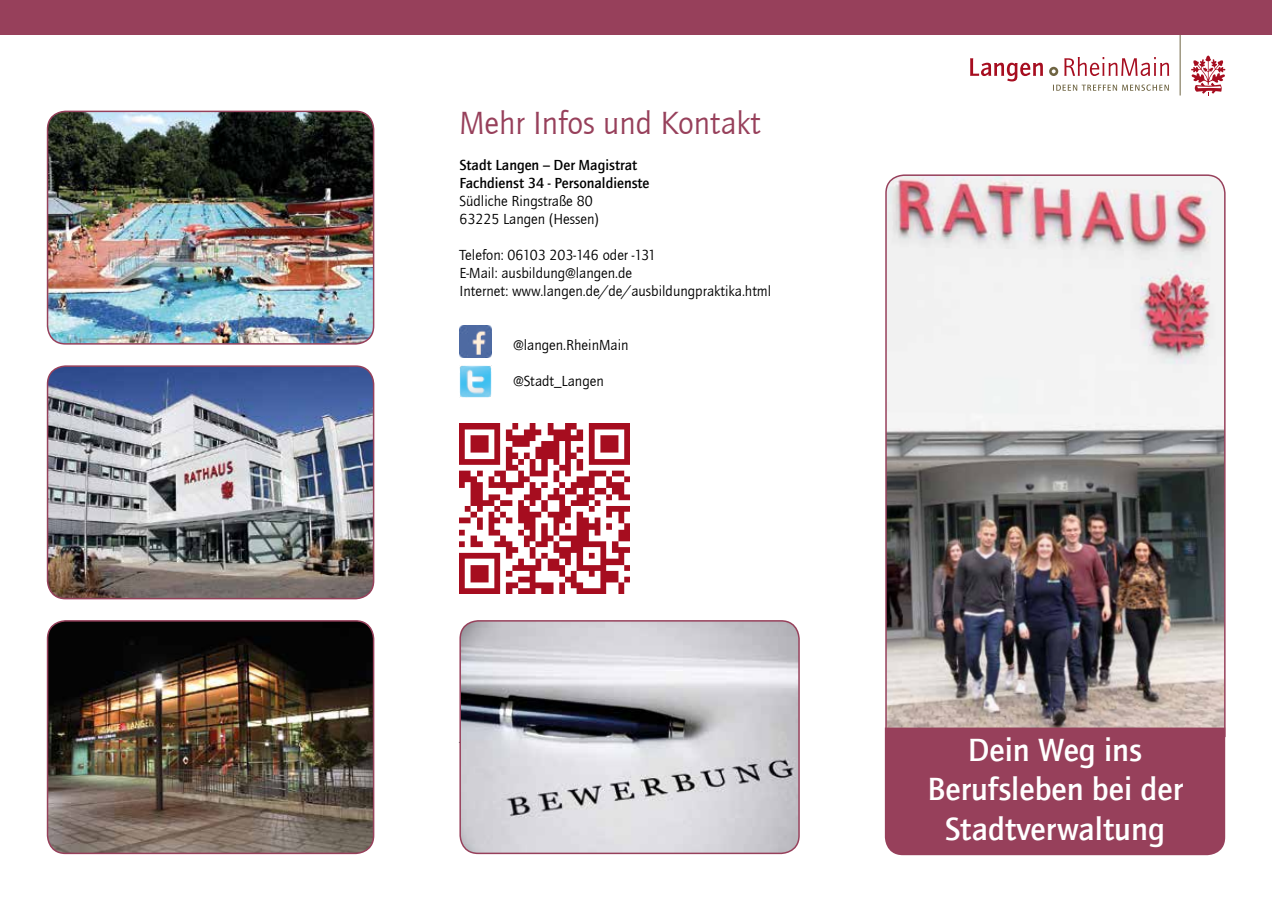
<style>
.page{position:relative;width:1272px;height:902px;background:#fff}
.page>*{position:absolute;margin:0;border:0;box-sizing:border-box;transform-origin:0 0}
.t1{font:500 33px/39.6px "ITC Quay Sans Com";color:#fff;text-align:center}
.t2{font:33px "ITC Quay Sans Com";color:#97405b}
.t3{font:15px/18px "ITC Quay Sans Com";color:#000}
.t4{font:500 15px/18px "ITC Quay Sans Com";color:#000}
</style>
<div class="page">
<svg style="left:1053px;top:84px;width:115px;height:7px"></svg>
<svg style="left:1064px;top:57px;width:105px;height:19px"></svg>
<svg style="left:1049px;top:67px;width:9px;height:9px"></svg>
<svg style="left:970px;top:58px;width:73px;height:23px"></svg>
<svg style="left:1191px;top:55px;width:34px;height:40px"></svg>
<hr style="left:1179px;top:34px;width:1px;height:61px;background:#6e6442">
<div style="left:0;top:0;width:1271px;height:34px;background:#97405b"></div>
<img style="left:885px;top:174px;width:341px;height:563px">
<div style="left:884px;top:727px;width:341px;height:128px;background:#97405b"></div>
<img style="left:459px;top:423px;width:170px;height:170px">
<img style="left:459px;top:325px;width:32px;height:32px">
<img style="left:459px;top:365px;width:32px;height:32px">
<img style="left:462px;top:620px;width:337px;height:233px">
<div style="left:459px;top:620px;width:340px;height:234px;border:2px solid #97405b;border-radius:18px"></div>
<img style="left:48px;top:111px;width:325px;height:233px">
<div style="left:47px;top:111px;width:327px;height:233px;border:2px solid #97405b;border-radius:18px"></div>
<img style="left:48px;top:366px;width:325px;height:232px">
<div style="left:47px;top:365px;width:327px;height:234px;border:2px solid #97405b;border-radius:18px"></div>
<img style="left:48px;top:620px;width:325px;height:233px">
<div style="left:47px;top:620px;width:327px;height:234px;border:2px solid #97405b;border-radius:18px"></div>
<h1 class="t2" style="left:459px;top:104px;width:302px">Mehr Infos und Kontakt</h1>
<p class="t4" style="left:459px;top:156px;width:192px">Stadt Langen – Der Magistrat<br>Fachdienst 34 - Personaldienste</p>
<p class="t3" style="left:459px;top:192px;width:141px">Südliche Ringstraße 80<br>63225 Langen (Hessen)</p>
<p class="t3" style="left:459px;top:246px;width:313px">Telefon: 06103 203-146 oder -131<br>E-Mail: ausbildung@langen.de<br>Internet: www.langen.de/de/ausbildungpraktika.html</p>
<p class="t3" style="left:513px;top:336px;width:117px">@langen.RheinMain</p>
<p class="t3" style="left:513px;top:372px;width:92px">@Stadt_Langen</p>
<h1 class="t1" style="left:927px;top:729px;width:257px">Dein Weg ins<br>Berufsleben bei der<br>Stadtverwaltung</h1>
</div>
